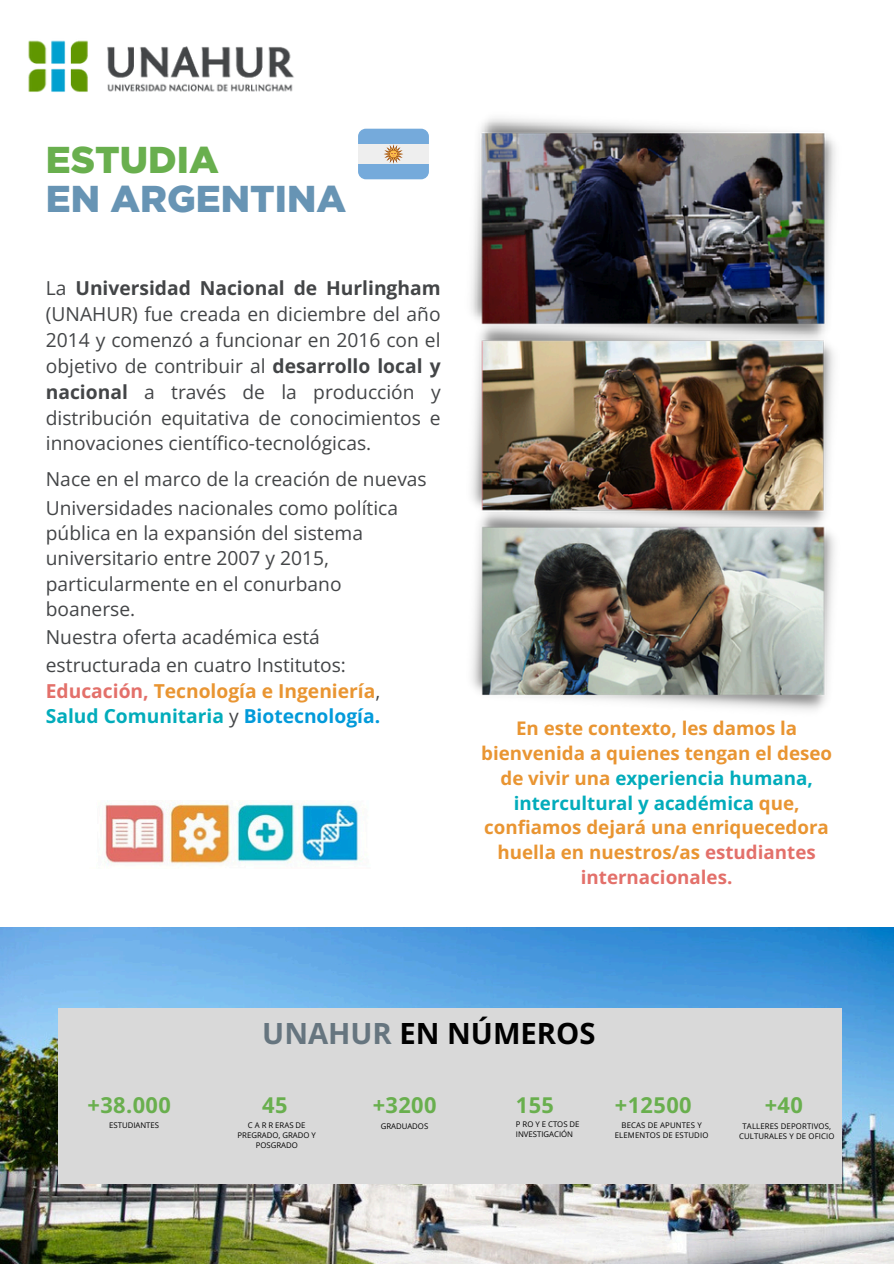
<style>
.page{position:relative;width:894px;height:1264px;background:#fff}
.page>*{position:absolute;margin:0;border:0;box-sizing:border-box;transform-origin:0 0}
.t1{font:900 37.35px/39.3px "Gotham";color:#6794b4}
.t2{font:700 29.25px "Open Sans";color:#000}
.t3{font:700 21.75px "Open Sans";letter-spacing:.02em;color:#69af4e}
.t4{font:19.2px/25.8px "Open Sans";color:#434547}
.t5{font:700 19.2px/24.8px "Open Sans";color:#e99532}
.t6{font:700 18.75px/24.8px "Open Sans";color:#e99532;text-align:center}
.t7{font:7.8px/10.2px "Open Sans";letter-spacing:.015em;color:#000;text-align:center}
.s1{color:#69af4e}
.s2{font-weight:700}
.s3{color:#e3706a}
.s4{font-weight:400;color:#434547}
.s5{color:#02acbb}
.s6{color:#029ada}
.s7{color:#66757f}
</style>
<div class="page">
<img style="left:28px;top:40px;width:266px;height:52px">
<div style="left:358px;top:129px;width:71px;height:50px;background:#75aadb;border-radius:8px"></div>
<div style="left:358px;top:144px;width:71px;height:20px;background:#eee"></div>
<svg style="left:384px;top:144px;width:19px;height:20px"></svg>
<img style="left:105px;top:801px;width:258px;height:63px">
<img style="left:471px;top:118px;width:365px;height:592px">
<img style="left:0;top:927px;width:893px;height:335px">
<div style="left:58px;top:1007px;width:783px;height:176px;background:#d9d9d9"></div>
<p class="t1" style="left:46px;top:139px;width:302px"><span class="s1">ESTUDIA<br></span>EN ARGENTINA</p>
<h1 class="t4" style="left:46px;top:275px;width:396px;text-align:justify">La <span class="s2">Universidad Nacional de Hurlingham </span>(UNAHUR) fue creada en diciembre del año 2014 y comenzó a funcionar en 2016 con el objetivo de contribuir al <span class="s2">desarrollo local y nacional</span> a través de la producción y distribución equitativa de conocimientos e innovaciones científico-tecnológicas.</h1>
<h1 class="t4" style="left:46px;top:465px;width:382px;line-height:28.2px">Nace en el marco de la creación de nuevas<br>Universidades nacionales como política</h1>
<h1 class="t4" style="left:46px;top:520px;width:318px;line-height:25.2px">pública en la expansión del sistema universitario entre 2007 y 2015, particularmente en el conurbano boanerse.</h1>
<h1 class="t4" style="left:46px;top:622px;width:301px;line-height:28.2px">Nuestra oferta académica está estructurada en cuatro Institutos:</h1>
<h1 class="t5" style="left:46px;top:678px;width:336px"><span class="s3">Educación,</span> Tecnología e Ingeniería<span class="s4">,<br></span><span class="s5">Salud Comunitaria</span> <span class="s4">y</span> <span class="s6">Biotecnología.</span></h1>
<h5 class="t6" style="left:481px;top:715px;width:352px">En este contexto, les damos la bienvenida a quienes tengan el deseo de vivir una <span class="s5">experiencia humana, intercultural y académica</span> que, confiamos dejará una enriquecedora huella en nuestros/as <span class="s3">estudiantes internacionales.</span></h5>
<p class="t2" style="left:262px;top:1012px;width:334px"><span class="s7">UNAHUR</span> EN NÚMEROS</p>
<p class="t3" style="left:87px;top:1089px;width:85px">+38.000</p>
<h4 class="t3" style="left:262px;top:1089px;width:27px">45</h4>
<p class="t3" style="left:372px;top:1089px;width:65px">+3200</p>
<h2 class="t3" style="left:515px;top:1089px;width:40px">155</h2>
<h3 class="t7" style="left:515px;top:1118px;width:65px;text-align:left">P RO Y E CTOS DE<br>INVESTIGACIÓN</h3>
<p class="t3" style="left:614px;top:1089px;width:78px">+12500</p>
<p class="t3" style="left:764px;top:1089px;width:40px">+40</p>
<p class="t7" style="left:109px;top:1119px;width:51px">ESTUDIANTES</p>
<h3 class="t7" style="left:237px;top:1119px;width:80px">CARRERASDE<br>PREGRADO, GRADO Y<br>POSGRADO</h3>
<p class="t7" style="left:380px;top:1120px;width:49px">GRADUADOS</p>
<p class="t7" style="left:614px;top:1119px;width:95px">BECAS DE APUNTES Y<br>ELEMENTOS DE ESTUDIO</p>
<p class="t7" style="left:738px;top:1120px;width:97px">TALLERES DEPORTIVOS,<br>CULTURALES Y DE OFICIO</p>
</div>
